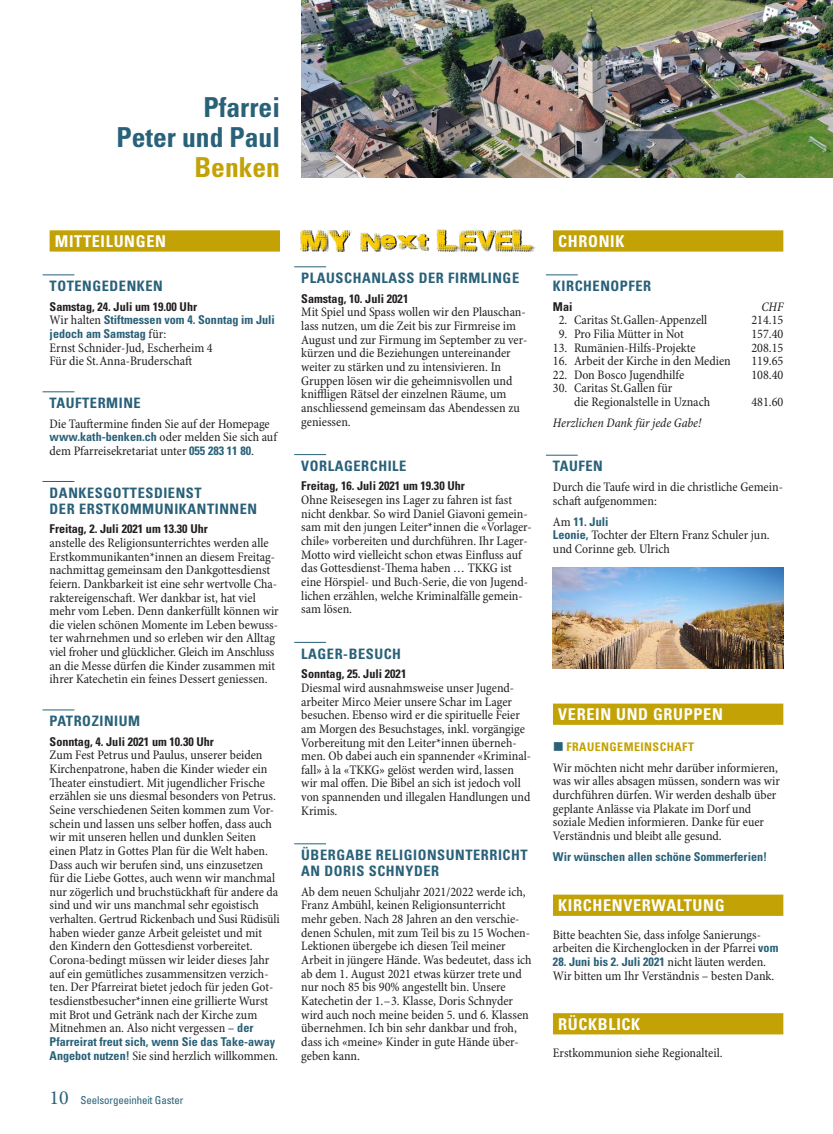
<style>
.page{position:relative;width:833px;height:1134px;background:#fff}
.page>*{position:absolute;margin:0;border:0;box-sizing:border-box;transform-origin:0 0}
.t1{font:700 condensed 27.5px/30px "Univers LT Std";color:#296179;text-align:right}
.t2{font:700 condensed 27.5px "Univers LT Std";color:#c2a205}
.t3{font:700 condensed 16.25px "Univers LT Std";letter-spacing:.04em;color:#fff}
.t4{font:700 condensed 14.38px/16px "Univers LT Std";letter-spacing:.04em;color:#296179}
.t5{font:condensed 13.12px/13.6px "Minion Pro";color:#231f20}
.t6{font:italic condensed 13.12px "Minion Pro";letter-spacing:-.005em;color:#231f20}
.t7{font:700 condensed 12.12px/13.6px "Univers LT Std";color:#296179}
.t8{font:700 condensed 12.12px "Univers LT Std";color:#231f20}
.t9{font:700 condensed 11.88px "Univers LT Std";letter-spacing:.04em;color:#c2a205}
.t10{font:condensed 10.88px "Univers LT Std";letter-spacing:-.01em;color:#296179}
.t11{font:condensed 6.25px/7.5px "Univers LT Std";color:#57585a}
.s1{color:#231f20}
.s2{font-family:"Minion Pro";font-weight:400;font-size:13.12px;color:#231f20}
.s3{font-family:"Univers LT Std";font-weight:700;font-size:12.12px;color:#296179}
.s4{font-family:"Minion Pro";font-stretch:normal;font-size:20px}
</style>
<div class="page">
<img style="left:301px;top:0;width:532px;height:177px">
<div style="left:50px;top:230px;width:230px;height:22px;background:#c2a205"></div>
<hr style="left:43px;top:275px;width:31px;height:1px;background:#296179">
<hr style="left:43px;top:392px;width:31px;height:1px;background:#296179">
<hr style="left:43px;top:481px;width:31px;height:1px;background:#296179">
<hr style="left:43px;top:710px;width:31px;height:1px;background:#296179">
<hr style="left:294px;top:267px;width:32px;height:1px;background:#296179">
<hr style="left:294px;top:454px;width:32px;height:1px;background:#296179">
<hr style="left:294px;top:642px;width:32px;height:1px;background:#296179">
<hr style="left:294px;top:843px;width:32px;height:1px;background:#296179">
<img style="left:300px;top:229px;width:236px;height:23px">
<div style="left:553px;top:230px;width:230px;height:22px;background:#c2a205"></div>
<hr style="left:546px;top:275px;width:32px;height:1px;background:#296179">
<hr style="left:546px;top:455px;width:32px;height:1px;background:#296179">
<div style="left:553px;top:704px;width:230px;height:21px;background:#c2a205"></div>
<div style="left:553px;top:895px;width:230px;height:21px;background:#c2a205"></div>
<div style="left:553px;top:1013px;width:230px;height:21px;background:#c2a205"></div>
<img style="left:553px;top:567px;width:230px;height:101px">
<h1 class="t1" style="left:116px;top:92px;width:165px">Pfarrei<br>Peter und Paul</h1>
<h1 class="t2" style="left:194px;top:151px;width:87px">Benken</h1>
<p class="t3" style="left:55px;top:231px;width:112px">MITTEILUNGEN</p>
<p class="t4" style="left:50px;top:278px;width:115px">TOTENGEDENKEN</p>
<p class="t7" style="left:50px;top:300px;width:227px"><span class="s1">Samstag, 24. Juli um 19.00 Uhr<br></span><span class="s2">Wir halten</span> Stiftmessen vom 4. Sonntag im Juli jedoch am Samstag <span class="s2">für:</span></p>
<p class="t5" style="left:50px;top:341px;width:165px">Ernst Schnider-Jud, Escherheim 4<br>Für die St.Anna-Bruderschaft</p>
<p class="t4" style="left:50px;top:395px;width:93px">TAUFTERMINE</p>
<p class="t5" style="left:50px;top:417px;width:229px">Die Tauftermine finden Sie auf der Homepage <span class="s3">www.kath-benken.ch</span> oder melden Sie sich auf dem Pfarreisekretariat unter <span class="s3">055 283 11 80</span>.</p>
<p class="t4" style="left:50px;top:484px;width:209px">DANKESGOTTESDIENST<br>DER ERSTKOMMUNIKANTINNEN</p>
<p class="t8" style="left:50px;top:522px;width:160px">Freitag, 2. Juli 2021 um 13.30 Uhr</p>
<p class="t5" style="left:50px;top:536px;width:231px">anstelle des Religionsunterrichtes werden alle Erstkommunikanten*innen an diesem Freitag&shy;nachmittag gemeinsam den Dankgottesdienst feiern. Dankbarkeit ist eine sehr wertvolle Cha&shy;raktereigenschaft. Wer dankbar ist, hat viel mehr vom Leben. Denn dankerfüllt können wir die vielen schönen Momente im Leben bewuss&shy;ter wahrnehmen und so erleben wir den Alltag viel froher und glücklicher. Gleich im Anschluss an die Messe dürfen die Kinder zusammen mit ihrer Katechetin ein feines Dessert geniessen.</p>
<p class="t4" style="left:50px;top:713px;width:92px">PATROZINIUM</p>
<p class="t8" style="left:50px;top:734px;width:166px">Sonntag, 4. Juli 2021 um 10.30 Uhr</p>
<p class="t5" style="left:50px;top:749px;width:231px">Zum Fest Petrus und Paulus, unserer beiden Kirchenpatrone, haben die Kinder wieder ein Theater einstudiert. Mit jugendlicher Frische erzählen sie uns diesmal besonders von Petrus.<br>Seine verschiedenen Seiten kommen zum Vor&shy;schein und lassen uns selber hoffen, dass auch wir mit unseren hellen und dunklen Seiten einen Platz in Gottes Plan für die Welt haben.<br>Dass auch wir berufen sind, uns einzusetzen für die Liebe Gottes, auch wenn wir manchmal nur zögerlich und bruchstückhaft für andere da sind und wir uns manchmal sehr egoistisch verhalten. Gertrud Rickenbach und Susi Rüdisüli haben wieder ganze Arbeit geleistet und mit den Kindern den Gottesdienst vorbereitet.<br>Corona-bedingt müssen wir leider dieses Jahr auf ein gemütliches zusammensitzen verzich&shy;ten. Der Pfarreirat bietet jedoch für jeden Got&shy;tesdienstbesucher*innen eine grillierte Wurst mit Brot und Getränk nach der Kirche zum Mitnehmen an. Also nicht vergessen – <span class="s3">der</span></p>
<p class="t7" style="left:50px;top:1035px;width:227px">Pfarreirat freut sich, wenn Sie das Take-away</p>
<p class="t5" style="left:50px;top:1049px;width:230px"><span class="s3">Angebot nutzen!</span> Sie sind herzlich willkommen.</p>
<p class="t10" style="left:50px;top:1094px;width:135px"><span class="s4">10</span> Seelsorgeeinheit Gaster</p>
<p class="t4" style="left:301px;top:270px;width:219px">PLAUSCHANLASS DER FIRMLINGE</p>
<p class="t8" style="left:301px;top:291px;width:109px">Samstag, 10. Juli 2021</p>
<p class="t5" style="left:301px;top:306px;width:227px">Mit Spiel und Spass wollen wir den Plauschan&shy;lass nutzen, um die Zeit bis zur Firmreise im August und zur Firmung im September zu ver&shy;kürzen und die Beziehungen untereinander weiter zu stärken und zu intensivieren. In Gruppen lösen wir die geheimnisvollen und kniffligen Rätsel der einzelnen Räume, um anschliessend gemeinsam das Abendessen zu geniessen.</p>
<p class="t4" style="left:301px;top:458px;width:107px">VORLAGERCHILE</p>
<p class="t8" style="left:301px;top:479px;width:165px">Freitag, 16. Juli 2021 um 19.30 Uhr</p>
<p class="t5" style="left:301px;top:494px;width:231px">Ohne Reisesegen ins Lager zu fahren ist fast nicht denkbar. So wird Daniel Giavoni gemein&shy;sam mit den jungen Leiter*innen die «Vorlager&shy;chile» vorbereiten und durchführen. Ihr Lager-Motto wird vielleicht schon etwas Einfluss auf das Gottesdienst-Thema haben … TKKG ist eine Hörspiel- und Buch-Serie, die von Jugend&shy;lichen erzählen, welche Kriminalfälle gemein&shy;sam lösen.</p>
<p class="t4" style="left:301px;top:645px;width:101px">LAGER-BESUCH</p>
<p class="t8" style="left:301px;top:666px;width:107px">Sonntag, 25. Juli 2021</p>
<p class="t5" style="left:301px;top:681px;width:231px">Diesmal wird ausnahmsweise unser Jugend&shy;arbeiter Mirco Meier unsere Schar im Lager besuchen. Ebenso wird er die spirituelle Feier am Morgen des Besuchstages, inkl. vorgängige Vorbereitung mit den Leiter*innen überneh&shy;men. Ob dabei auch ein spannender «Kriminal&shy;fall» à la «TKKG» gelöst werden wird, lassen wir mal offen. Die Bibel an sich ist jedoch voll von spannenden und illegalen Handlungen und Krimis.</p>
<p class="t4" style="left:301px;top:847px;width:228px">ÜBERGABE RELIGIONSUNTERRICHT<br>AN DORIS SCHNYDER</p>
<p class="t5" style="left:301px;top:885px;width:232px">Ab dem neuen Schuljahr 2021/2022 werde ich, Franz Ambühl, keinen Religionsunterricht mehr geben. Nach 28 Jahren an den verschie&shy;denen Schulen, mit zum Teil bis zu 15 Wochen-Lektionen übergebe ich diesen Teil meiner Arbeit in jüngere Hände. Was bedeutet, dass ich ab dem 1. August 2021 etwas kürzer trete und nur noch 85 bis 90% angestellt bin. Unsere Katechetin der 1.–3. Klasse, Doris Schnyder wird auch noch meine beiden 5. und 6. Klassen übernehmen. Ich bin sehr dankbar und froh, dass ich «meine» Kinder in gute Hände über&shy;geben kann.</p>
<p class="t3" style="left:558px;top:231px;width:68px">CHRONIK</p>
<p class="t4" style="left:553px;top:278px;width:100px">KIRCHENOPFER</p>
<p class="t8" style="left:553px;top:299px;width:21px">Mai</p>
<p class="t6" style="left:761px;top:299px;width:23px">CHF</p>
<p class="t5" style="left:559px;top:314px;width:150px">2. Caritas St.Gallen-Appenzell</p>
<p class="t5" style="left:751px;top:314px;width:33px">214.15</p>
<p class="t5" style="left:559px;top:327px;width:127px">9. Pro Filia Mütter in Not</p>
<p class="t5" style="left:751px;top:327px;width:33px">157.40</p>
<p class="t5" style="left:553px;top:341px;width:144px">13. Rumänien-Hilfs-Projekte</p>
<p class="t5" style="left:751px;top:341px;width:33px">208.15</p>
<p class="t5" style="left:553px;top:355px;width:179px">16. Arbeit der Kirche in den Medien</p>
<p class="t5" style="left:751px;top:355px;width:33px">119.65</p>
<p class="t5" style="left:553px;top:368px;width:133px">22. Don Bosco Jugendhilfe</p>
<p class="t5" style="left:751px;top:368px;width:33px">108.40</p>
<p class="t5" style="left:574px;top:382px;width:137px;text-indent:-21px">30. Caritas St.Gallen für<br>die Regionalstelle in Uznach</p>
<p class="t5" style="left:751px;top:396px;width:33px">481.60</p>
<p class="t6" style="left:553px;top:415px;width:150px">Herzlichen Dank für jede Gabe!</p>
<p class="t4" style="left:553px;top:458px;width:51px">TAUFEN</p>
<p class="t5" style="left:553px;top:481px;width:231px">Durch die Taufe wird in die christliche Gemein&shy;schaft aufgenommen:</p>
<p class="t7" style="left:553px;top:515px;width:57px"><span class="s2">Am</span> 11. Juli</p>
<p class="t5" style="left:553px;top:529px;width:218px"><span class="s3">Leonie,</span> Tochter der Eltern Franz Schuler jun. und Corinne geb. Ulrich</p>
<p class="t11" style="left:766px;top:664px;width:59px;rotate:-90deg">Bild: Kerstin Malterre<br>In: Pfarrbriefservice.de</p>
<p class="t3" style="left:558px;top:704px;width:166px">VEREIN UND GRUPPEN</p>
<p class="t9" style="left:566px;top:739px;width:129px">FRAUENGEMEINSCHAFT</p>
<p class="t5" style="left:553px;top:761px;width:229px">Wir möchten nicht mehr darüber informieren, was wir alles absagen müssen, sondern was wir durchführen dürfen. Wir werden deshalb über geplante Anlässe via Plakate im Dorf und soziale Medien informieren. Danke für euer Verständnis und bleibt alle gesund.</p>
<p class="t7" style="left:553px;top:850px;width:216px">Wir wünschen allen schöne Sommerferien!</p>
<p class="t3" style="left:558px;top:895px;width:168px">KIRCHENVERWALTUNG</p>
<p class="t5" style="left:553px;top:928px;width:227px">Bitte beachten Sie, dass infolge Sanierungs&shy;arbeiten die Kirchenglocken in der Pfarrei <span class="s3">vom</span></p>
<p class="t7" style="left:553px;top:955px;width:215px">28. Juni bis 2. Juli 2021 <span class="s2">nicht läuten werden.</span></p>
<p class="t5" style="left:553px;top:969px;width:223px">Wir bitten um Ihr Verständnis – besten Dank.</p>
<p class="t3" style="left:558px;top:1014px;width:83px">RÜCKBLICK</p>
<p class="t5" style="left:553px;top:1047px;width:171px">Erstkommunion siehe Regionalteil.</p>
</div>
